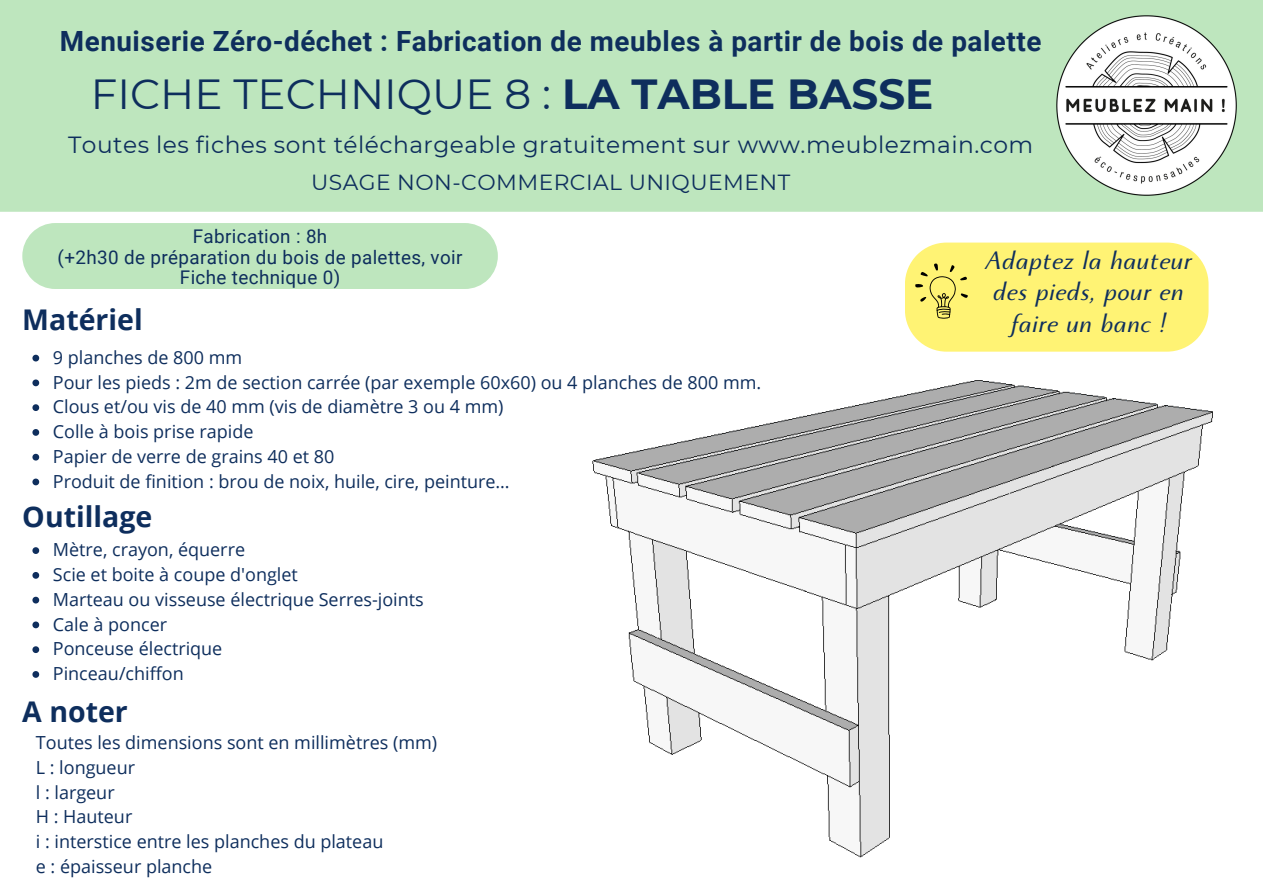
<style>
.page{position:relative;width:1263px;height:894px;background:#fff}
.page>*{position:absolute;margin:0;border:0;box-sizing:border-box;transform-origin:0 0}
.t1{font:42px "Montserrat";color:#0e2e5d}
.t2{font:700 28.5px "Open Sans";color:#0e2e5d}
.t3{font:italic 28.2px/31.5px "Monterchi";letter-spacing:.02em;color:#0e2e5d;text-align:center}
.t4{font:700 27.9px "Roboto";letter-spacing:.02em;color:#0e2e5d}
.t5{font:23.4px "Montserrat";letter-spacing:.02em;color:#0e2e5d}
.t6{font:21.9px "Montserrat";letter-spacing:.02em;color:#0e2e5d}
.t7{font:18.9px/20.2px "Roboto";letter-spacing:.02em;color:#0e2e5d;text-align:center}
.t8{font:18px "Open Sans";color:#0e2e5d}
.s1{font-weight:700}
</style>
<div class="page">
<div style="left:0;top:0;width:1263px;height:212px;background:#bee6be"></div>
<img style="left:1057px;top:16px;width:180px;height:180px">
<div style="left:22px;top:223px;width:476px;height:66px;background:#bee6be"></div>
<img style="left:592px;top:351px;width:621px;height:507px">
<svg style="left:905px;top:242px;width:303px;height:109px;background:#fcf179"></svg>
<svg style="left:32px;top:354px;width:7px;height:7px"></svg>
<svg style="left:32px;top:379px;width:7px;height:7px"></svg>
<svg style="left:32px;top:404px;width:7px;height:7px"></svg>
<svg style="left:32px;top:429px;width:7px;height:6px"></svg>
<svg style="left:32px;top:453px;width:7px;height:7px"></svg>
<svg style="left:32px;top:478px;width:7px;height:7px"></svg>
<svg style="left:32px;top:547px;width:7px;height:7px"></svg>
<svg style="left:32px;top:572px;width:7px;height:6px"></svg>
<svg style="left:32px;top:596px;width:7px;height:7px"></svg>
<svg style="left:32px;top:621px;width:7px;height:7px"></svg>
<svg style="left:32px;top:646px;width:7px;height:7px"></svg>
<svg style="left:32px;top:671px;width:7px;height:6px"></svg>
<h1 class="t4" style="left:60px;top:25px;width:983px">Menuiserie Zéro-déchet : Fabrication de meubles à partir de bois de palette</h1>
<h2 class="t1" style="left:91px;top:68px;width:844px">FICHE TECHNIQUE 8 : <span class="s1">LA TABLE BASSE</span></h2>
<h5 class="t5" style="left:68px;top:130px;width:967px">Toutes les fiches sont téléchargeable gratuitement sur www.meublezmain.com</h5>
<h4 class="t6" style="left:311px;top:169px;width:481px">USAGE NON-COMMERCIAL UNIQUEMENT</h4>
<p class="t7" style="left:193px;top:227px;width:136px">Fabrication : 8h</p>
<p class="t7" style="left:58px;top:247px;width:406px">(+2h30 de préparation du bois de palettes, voir<br>Fiche technique 0)</p>
<p class="t3" style="left:985px;top:249px;width:208px">Adaptez la hauteur des pieds, pour en faire un banc !</p>
<p class="t2" style="left:22px;top:299px;width:122px">Matériel</p>
<p class="t8" style="left:53px;top:344px;width:191px">9 planches de 800 mm</p>
<p class="t8" style="left:53px;top:369px;width:710px">Pour les pieds : 2m de section carrée (par exemple 60x60) ou 4 planches de 800 mm.</p>
<h3 class="t8" style="left:53px;top:394px;width:452px">Clous et/ou vis de 40 mm (vis de diamètre 3 ou 4 mm)</h3>
<h2 class="t8" style="left:53px;top:418px;width:202px">Colle à bois prise rapide</h2>
<p class="t8" style="left:53px;top:443px;width:283px">Papier de verre de grains 40 et 80</p>
<p class="t8" style="left:53px;top:468px;width:458px">Produit de finition : brou de noix, huile, cire, peinture…</p>
<p class="t2" style="left:22px;top:496px;width:131px">Outillage</p>
<p class="t8" style="left:53px;top:537px;width:194px">Mètre, crayon, équerre</p>
<p class="t8" style="left:53px;top:561px;width:247px">Scie et boite à coupe d'onglet</p>
<p class="t8" style="left:53px;top:586px;width:372px">Marteau ou visseuse électrique Serres-joints</p>
<p class="t8" style="left:53px;top:611px;width:116px">Cale à poncer</p>
<h2 class="t8" style="left:53px;top:636px;width:171px">Ponceuse électrique</h2>
<p class="t8" style="left:53px;top:660px;width:132px">Pinceau/chiffon</p>
<p class="t2" style="left:22px;top:691px;width:107px">A noter</p>
<p class="t8" style="left:36px;top:729px;width:403px">Toutes les dimensions sont en millimètres (mm)</p>
<p class="t8" style="left:36px;top:754px;width:101px">L : longueur</p>
<p class="t8" style="left:36px;top:779px;width:80px">l : largeur</p>
<p class="t8" style="left:36px;top:804px;width:98px">H : Hauteur</p>
<h2 class="t8" style="left:36px;top:828px;width:349px">i : interstice entre les planches du plateau</h2>
<p class="t8" style="left:36px;top:853px;width:178px">e : épaisseur planche</p>
</div>
